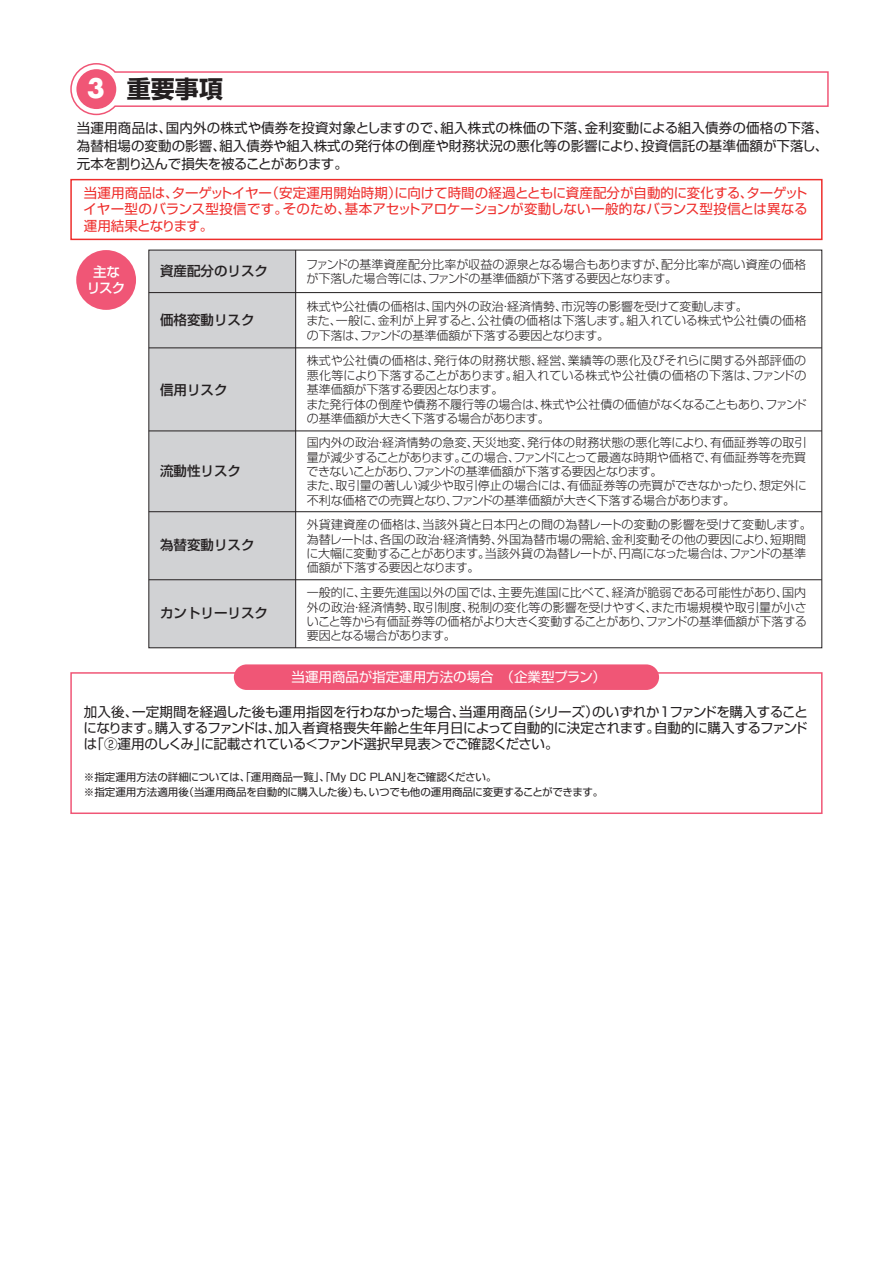
<style>
.page{position:relative;width:893px;height:1263px;background:#fff}
.page>*{position:absolute;margin:0;border:0;box-sizing:border-box;transform-origin:0 0}
.t1{font:700 26.25px "Futura";color:#fff}
.t2{font:700 24px "Shin Go Pro";color:#231f20}
.t3{font:13.5px/18px "Shin Go Pro";color:#231f20}
.t4{font:13.5px/16.2px "Shin Go Pro";color:#ee2e2c}
.t5{font:500 13.5px "Shin Go Pro";color:#231f20}
.t6{font:13.5px "Shin Go Pro";letter-spacing:-.035em;color:#231f20}
.t7{font:13.5px "Shin Go Pro";color:#fff}
.t8{font:13.5px "Shin Go Pro";letter-spacing:-.03em;color:#231f20}
.t9{font:13.5px "Shin Go Pro";letter-spacing:-.07em;color:#231f20}
.t10{font:13.5px "Shin Go Pro";letter-spacing:-.06em;color:#231f20}
.t11{font:13.5px "Shin Go Pro";letter-spacing:-.05em;color:#231f20}
.t12{font:13.5px "Shin Go Pro";letter-spacing:-.03em;color:#ee2e2c}
.t13{font:500 13.5px/16.5px "Shin Go Pro";color:#fff;text-align:center}
.t14{font:300 12px/14.4px "Shin Go Pro";color:#231f20}
.t15{font:300 12px/14.4px "Shin Go Pro";letter-spacing:-.02em;color:#231f20}
.t16{font:300 12px "Shin Go Pro";letter-spacing:-.03em;color:#231f20}
.t17{font:300 12px/14.4px "Shin Go Pro";letter-spacing:-.045em;color:#231f20}
.t18{font:300 12px/14.4px "Shin Go Pro";letter-spacing:-.025em;color:#231f20}
.t19{font:300 12px/14.4px "Shin Go Pro";letter-spacing:-.04em;color:#231f20}
.t20{font:300 12px "Shin Go Pro";letter-spacing:.035em;color:#231f20}
.t21{font:300 12px "Shin Go Pro";letter-spacing:-.05em;color:#231f20}
.t22{font:300 12px "Shin Go Pro";letter-spacing:.02em;color:#231f20}
.t23{font:10.5px/15px "Shin Go Pro";color:#231f20}
.t24{font:10.5px "Shin Go Pro";letter-spacing:-.055em;color:#231f20}
</style>
<div class="page">
<svg style="left:70px;top:63px;width:759px;height:53px"></svg>
<div style="left:76px;top:69px;width:40px;height:40px;background:#f05676;border-radius:50%"></div>
<div style="left:70px;top:179px;width:753px;height:61px;border:2px solid #ee2e2c"></div>
<div style="left:70px;top:672px;width:753px;height:142px;border:2px solid #f05676"></div>
<div style="left:76px;top:250px;width:60px;height:60px;background:#f05676;border-radius:50%"></div>
<div style="left:149px;top:250px;width:147px;height:43px;background:#d1d2d4"></div>
<div style="left:149px;top:293px;width:147px;height:55px;background:#d1d2d4"></div>
<div style="left:149px;top:580px;width:147px;height:68px;background:#d1d2d4"></div>
<div style="left:149px;top:348px;width:147px;height:83px;background:#d1d2d4"></div>
<div style="left:149px;top:512px;width:147px;height:68px;background:#d1d2d4"></div>
<div style="left:149px;top:431px;width:147px;height:81px;background:#d1d2d4"></div>
<hr style="left:149px;top:292px;width:673px;height:1px;background:#231f20">
<hr style="left:149px;top:348px;width:673px;height:1px;background:#231f20">
<hr style="left:149px;top:431px;width:673px;height:1px;background:#231f20">
<hr style="left:149px;top:511px;width:673px;height:1px;background:#231f20">
<hr style="left:149px;top:579px;width:673px;height:1px;background:#231f20">
<hr style="left:295px;top:250px;width:1px;height:398px;background:#231f20">
<div style="left:234px;top:664px;width:425px;height:26px;background:#f05676;border-radius:13px"></div>
<h1 class="t1" style="left:87px;top:69px;width:19px">3</h1>
<h2 class="t2" style="left:127px;top:70px;width:98px">重要事項</h2>
<p class="t3" style="left:585px;top:117px;width:245px">金利変動による組入債券の価格の下落、</p>
<p class="t3" style="left:166px;top:117px;width:283px">国内外の株式や債券を投資対象としますので、</p>
<p class="t3" style="left:441px;top:117px;width:152px">組入株式の株価の下落、</p>
<p class="t3" style="left:77px;top:117px;width:97px">当運用商品は、</p>
<p class="t3" style="left:219px;top:135px;width:610px">組入債券や組入株式の発行体の倒産や財務状況の悪化等の影響により投資信託の基準価額が下落し、</p>
<p class="t3" style="left:77px;top:135px;width:272px">為替相場の変動の影響、<br>元本を割り込んで損失を被ることがあります。</p>
<p class="t3" style="left:634px;top:135px;width:15px">、</p>
<p class="t4" style="left:394px;top:183px;width:360px">に向けて時間の経過とともに資産配分が自動的に変化する、</p>
<p class="t4" style="left:265px;top:183px;width:138px">（安定運用開始時期）</p>
<p class="t12" style="left:172px;top:182px;width:102px">ターゲットイヤー</p>
<p class="t4" style="left:747px;top:183px;width:62px">ターゲット</p>
<p class="t4" style="left:84px;top:183px;width:96px">当運用商品は、</p>
<p class="t4" style="left:83px;top:200px;width:206px">イヤー型のバランス型投信です。運用結果となります。</p>
<p class="t4" style="left:345px;top:200px;width:464px">基本アセットアロケーションが変動しない一般的なバランス型投信とは異なる</p>
<p class="t4" style="left:283px;top:200px;width:70px">そのため、</p>
<p class="t13" style="left:87px;top:262px;width:40px">主なリスク</p>
<p class="t5" style="left:160px;top:260px;width:109px">資産配分のリスク</p>
<p class="t5" style="left:160px;top:309px;width:96px">価格変動リスク</p>
<p class="t5" style="left:160px;top:378px;width:69px">信用リスク</p>
<p class="t5" style="left:160px;top:460px;width:82px">流動性リスク</p>
<p class="t5" style="left:160px;top:534px;width:96px">為替変動リスク</p>
<p class="t5" style="left:160px;top:602px;width:109px">カントリーリスク</p>
<p class="t14" style="left:306px;top:256px;width:362px">ファンドの基準資産配分比率が収益の源泉となる場合もありますが、</p>
<p class="t14" style="left:661px;top:256px;width:147px">配分比率が高い資産の価格</p>
<p class="t16" style="left:307px;top:269px;width:372px">が下落した場合等にはファンドの基準価額が下落する要因となります。</p>
<p class="t14" style="left:422px;top:270px;width:13px">、</p>
<p class="t15" style="left:561px;top:298px;width:188px">市況等の影響を受けて変動します。</p>
<p class="t14" style="left:307px;top:298px;width:133px">株式や公社債の価格は、</p>
<p class="t14" style="left:432px;top:298px;width:137px">国内外の政治経済情勢、</p>
<p class="t14" style="left:499px;top:298px;width:13px">・</p>
<p class="t14" style="left:378px;top:312px;width:107px">金利が上昇すると、</p>
<p class="t14" style="left:478px;top:312px;width:155px">公社債の価格は下落します。</p>
<p class="t14" style="left:626px;top:312px;width:181px">組入れている株式や公社債の価格</p>
<p class="t14" style="left:336px;top:312px;width:49px">一般に、</p>
<p class="t15" style="left:306px;top:312px;width:304px">また、<br>の下落はファンドの基準価額が下落する要因となります。</p>
<p class="t14" style="left:354px;top:326px;width:13px">、</p>
<p class="t14" style="left:568px;top:352px;width:240px">業績等の悪化及びそれらに関する外部評価の</p>
<p class="t14" style="left:307px;top:352px;width:134px">株式や公社債の価格は、</p>
<p class="t14" style="left:537px;top:352px;width:38px">経営、</p>
<p class="t14" style="left:434px;top:352px;width:111px">発行体の財務状態、</p>
<p class="t18" style="left:307px;top:366px;width:212px">悪化等により下落することがあります。基準価額が下落する要因となります。</p>
<p class="t20" style="left:513px;top:365px;width:247px">組入れている株式や公社債の価格の下落は、</p>
<p class="t14" style="left:752px;top:366px;width:56px">ファンドの</p>
<p class="t15" style="left:540px;top:395px;width:268px">株式や公社債の価値がなくなることもありファンド</p>
<p class="t14" style="left:760px;top:395px;width:13px">、</p>
<p class="t14" style="left:306px;top:395px;width:245px">また発行体の倒産や債務不履行等の場合は、の基準価額が大きく下落する場合があります。</p>
<p class="t14" style="left:527px;top:434px;width:281px">発行体の財務状態の悪化等により有価証券等の取引</p>
<p class="t14" style="left:704px;top:434px;width:13px">、</p>
<p class="t14" style="left:307px;top:434px;width:173px">国内外の政治経済情勢の急変、</p>
<p class="t14" style="left:473px;top:434px;width:62px">天災地変、</p>
<p class="t14" style="left:375px;top:434px;width:13px">・</p>
<p class="t17" style="left:307px;top:448px;width:358px">量が減少することがあります。<br>できないことがありファンドの基準価額が下落する要因となります。</p>
<p class="t14" style="left:408px;top:463px;width:13px">、</p>
<p class="t14" style="left:567px;top:477px;width:241px">有価証券等の売買ができなかったり想定外に</p>
<p class="t14" style="left:753px;top:477px;width:13px">、</p>
<p class="t14" style="left:711px;top:448px;width:97px">有価証券等を売買</p>
<p class="t15" style="left:513px;top:448px;width:205px">ファンドにとって最適な時期や価格で、</p>
<p class="t14" style="left:461px;top:448px;width:61px">この場合、</p>
<p class="t14" style="left:336px;top:477px;width:239px">取引量の著しい減少や取引停止の場合には、</p>
<p class="t15" style="left:306px;top:477px;width:430px">また、<br>不利な価格での売買となりファンドの基準価額が大きく下落する場合があります。</p>
<p class="t14" style="left:446px;top:492px;width:13px">、</p>
<p class="t14" style="left:422px;top:516px;width:391px">当該外貨と日本円との間の為替レートの変動の影響を受けて変動します。</p>
<p class="t22" style="left:307px;top:515px;width:123px">外貨建資産の価格は、</p>
<p class="t14" style="left:612px;top:530px;width:196px">金利変動その他の要因により短期間</p>
<p class="t14" style="left:764px;top:530px;width:13px">、</p>
<p class="t14" style="left:380px;top:530px;width:125px">各国の政治経済情勢、</p>
<p class="t14" style="left:497px;top:530px;width:122px">外国為替市場の需給、</p>
<p class="t14" style="left:307px;top:530px;width:80px">為替レートは、</p>
<p class="t14" style="left:435px;top:530px;width:13px">・</p>
<p class="t19" style="left:306px;top:545px;width:185px">に大幅に変動することがあります。価額が下落する要因となります。</p>
<p class="t14" style="left:485px;top:545px;width:141px">当該外貨の為替レートが、</p>
<p class="t16" style="left:619px;top:543px;width:189px">円高になった場合はファンドの基準</p>
<p class="t14" style="left:723px;top:545px;width:13px">、</p>
<p class="t14" style="left:612px;top:584px;width:196px">経済が脆弱である可能性があり国内</p>
<p class="t14" style="left:776px;top:584px;width:13px">、</p>
<p class="t14" style="left:360px;top:584px;width:145px">主要先進国以外の国では、</p>
<p class="t14" style="left:498px;top:584px;width:121px">主要先進国に比べて、</p>
<p class="t14" style="left:307px;top:584px;width:61px">一般的に、</p>
<p class="t14" style="left:468px;top:598px;width:340px">税制の変化等の影響を受けやすくまた市場規模や取引量が小さ</p>
<p class="t14" style="left:646px;top:598px;width:13px">、</p>
<p class="t14" style="left:307px;top:598px;width:114px">外の政治経済情勢、</p>
<p class="t14" style="left:413px;top:598px;width:62px">取引制度、</p>
<p class="t14" style="left:307px;top:598px;width:502px;text-indent:44px">・<br>いこと等から有価証券等の価格がより大きく変動することがありファンドの基準価額が下落する</p>
<p class="t14" style="left:640px;top:613px;width:13px">、</p>
<p class="t21" style="left:307px;top:626px;width:151px">要因となる場合があります。</p>
<p class="t7" style="left:291px;top:666px;width:316px">当運用商品が指定運用方法の場合　（企業型プラン(</p>
<p class="t3" style="left:521px;top:701px;width:79px">（シリーズ）</p>
<p class="t3" style="left:132px;top:701px;width:335px">一定期間を経過した後も運用指図を行わなかった場合、</p>
<p class="t3" style="left:84px;top:701px;width:56px">加入後、</p>
<p class="t3" style="left:459px;top:701px;width:70px">当運用商品</p>
<p class="t9" style="left:669px;top:701px;width:140px">ファンドを購入すること</p>
<p class="t3" style="left:592px;top:701px;width:81px">のいずれか１</p>
<p class="t3" style="left:275px;top:717px;width:387px">加入者資格喪失年齢と生年月日によって自動的に決定されます。</p>
<p class="t8" style="left:654px;top:717px;width:155px">自動的に購入するファンド</p>
<p class="t10" style="left:155px;top:717px;width:128px">購入するファンドは、</p>
<p class="t3" style="left:83px;top:717px;width:79px">になります。</p>
<p class="t11" style="left:91px;top:733px;width:118px">「②運用のしくみ」</p>
<p class="t6" style="left:201px;top:733px;width:359px">に記載されている＜ファンド選択早見表＞でご確認ください。</p>
<p class="t3" style="left:84px;top:734px;width:15px">は</p>
<p class="t23" style="left:369px;top:768px;width:236px;text-indent:-285px">※指定運用方法の詳細については、「運用商品一覧」、「My DC PLAN」<br>いつでも他の運用商品に変更することができます。</p>
<p class="t24" style="left:406px;top:768px;width:92px">をご確認ください。</p>
<p class="t23" style="left:184px;top:783px;width:192px">（当運用商品を自動的に購入した後も）、</p>
<p class="t23" style="left:84px;top:783px;width:106px">※指定運用方法適用後</p>
</div>
